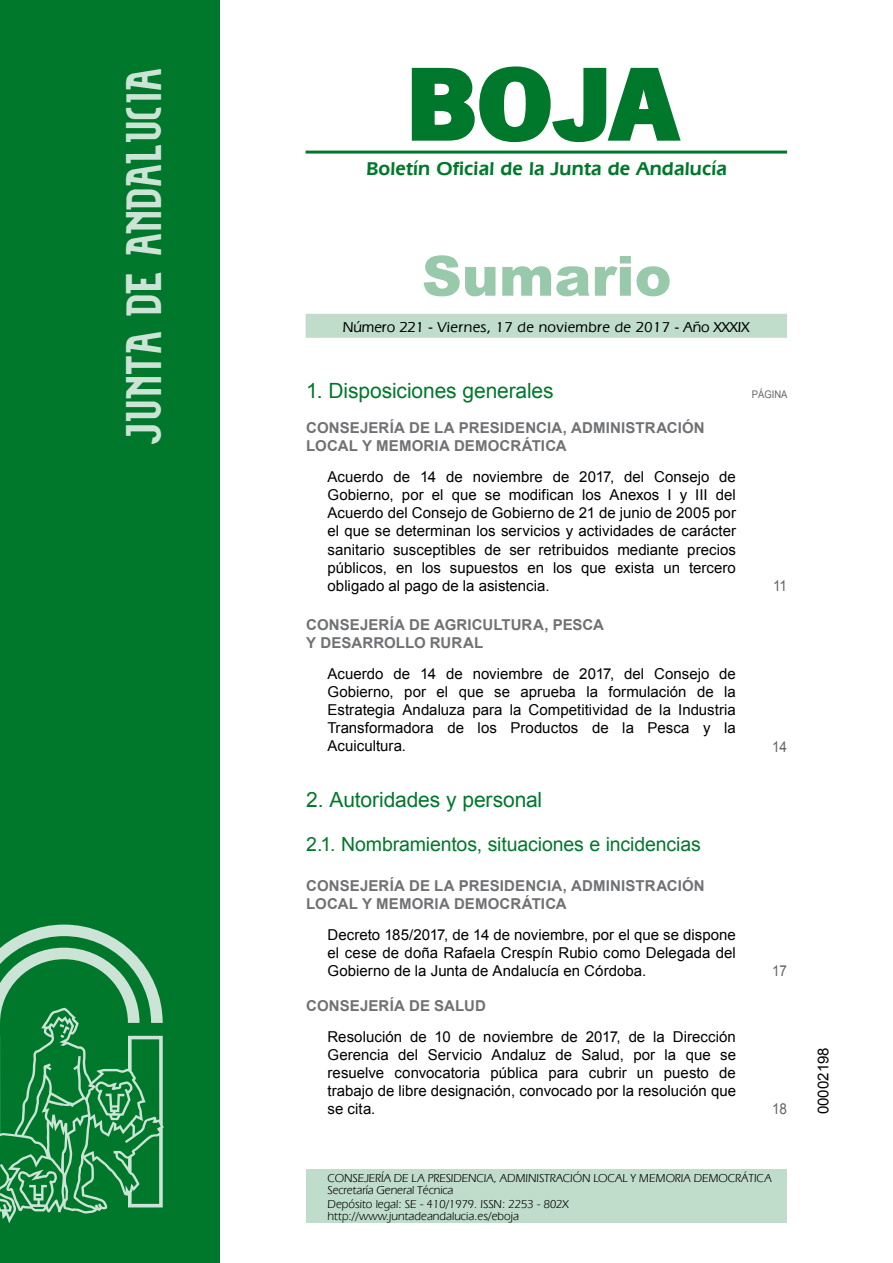
<style>
.page{position:relative;width:893px;height:1263px;background:#fff}
.page>*{position:absolute;margin:0;border:0;box-sizing:border-box;transform-origin:0 0}
.t1{font:700 105px "News Got T";color:#00782c;scale:1.14 1}
.t2{font:900 55.5px "Arial";color:#99c9ab}
.t3{font:27px "Alfabeto Andaluz Nuevo";color:#cce4d5}
.t4{font:21px "Arial";letter-spacing:-.005em;color:#00782c}
.t5{font:19.5px "Arial";letter-spacing:-.01em;color:#00782c}
.t6{font:600 19.5px "Eras IT Cby BT";letter-spacing:.01em;color:#00782c}
.t7{font:15px/18.1px "Arial";color:#000;text-align:justify}
.t8{font:700 15px/18px "Arial";letter-spacing:.01em;color:#707173}
.t9{font:500 15px "Eras IT Cby BT";letter-spacing:.025em;color:#000}
.t10{font:15px "Arial";color:#646567;scale:.9 1}
.t11{font:12px/12px "Eras IT Cby BT";letter-spacing:-.01em;color:#000}
.t12{font:10.5px "Arial";color:#646567;scale:.9 1}
</style>
<div class="page">
<hr style="left:305px;top:151px;width:482px;height:3px;background:#00782c">
<div style="left:305px;top:314px;width:482px;height:24px;background:#bfddca"></div>
<div style="left:0;top:0;width:219px;height:1263px;background:#00782c"></div>
<svg style="left:0;top:925px;width:164px;height:298px"></svg>
<svg style="left:411px;top:66px;width:270px;height:77px"></svg>
<div style="left:306px;top:1169px;width:481px;height:54px;background:#bfddca"></div>
<h3 class="t3" style="left:136px;top:446px;width:379px;rotate:-90deg">JUNTA DE ANDALUCIA</h3>
<h1 class="t1" style="left:405px;top:42px;width:240px">BOJA</h1>
<h3 class="t6" style="left:366px;top:157px;width:362px">Boletín Oficial de la Junta de Andalucía</h3>
<h2 class="t2" style="left:422px;top:236px;width:251px">Sumario</h2>
<p class="t9" style="left:343px;top:317px;width:408px">Número 221 - Viernes, 17 de noviembre de 2017 - Año XXXIX</p>
<h3 class="t4" style="left:306px;top:377px;width:249px">1. Disposiciones generales</h3>
<p class="t12" style="left:751px;top:388px;width:41px">PÁGINA</p>
<p class="t8" style="left:306px;top:420px;width:400px">CONSEJERÍA DE LA PRESIDENCIA, ADMINISTRACIÓN<br>LOCAL Y MEMORIA DEMOCRÁTICA</p>
<p class="t7" style="left:327px;top:468px;width:410px">Acuerdo de 14 de noviembre de 2017, del Consejo de Gobierno, por el que se modifican los Anexos I y III del Acuerdo del Consejo de Gobierno de 21 de junio de 2005 por el que se determinan los servicios y actividades de carácter sanitario susceptibles de ser retribuidos mediante precios públicos, en los supuestos en los que exista un tercero obligado al pago de la asistencia.</p>
<p class="t10" style="left:773px;top:576px;width:17px">11</p>
<p class="t8" style="left:306px;top:616px;width:299px">CONSEJERÍA DE AGRICULTURA, PESCA<br>Y DESARROLLO RURAL</p>
<p class="t7" style="left:327px;top:665px;width:410px">Acuerdo de 14 de noviembre de 2017, del Consejo de Gobierno, por el que se aprueba la formulación de la Estrategia Andaluza para la Competitividad de la Industria Transformadora de los Productos de la Pesca y la Acuicultura.</p>
<h3 class="t4" style="left:306px;top:785px;width:237px">2. Autoridades y personal</h3>
<h3 class="t5" style="left:306px;top:832px;width:396px">2.1. Nombramientos, situaciones e incidencias</h3>
<p class="t8" style="left:306px;top:877px;width:400px">CONSEJERÍA DE LA PRESIDENCIA, ADMINISTRACIÓN<br>LOCAL Y MEMORIA DEMOCRÁTICA</p>
<p class="t7" style="left:327px;top:925px;width:410px">Decreto 185/2017, de 14 de noviembre, por el que se dispone el cese de doña Rafaela Crespín Rubio como Delegada del Gobierno de la Junta de Andalucía en Córdoba.</p>
<p class="t8" style="left:306px;top:997px;width:181px">CONSEJERÍA DE SALUD</p>
<p class="t7" style="left:327px;top:1028px;width:410px">Resolución de 10 de noviembre de 2017, de la Dirección Gerencia del Servicio Andaluz de Salud, por la que se resuelve convocatoria pública para cubrir un puesto de trabajo de libre designación, convocado por la resolución que se cita.</p>
<p class="t10" style="left:772px;top:736px;width:18px">14</p>
<p class="t10" style="left:772px;top:961px;width:18px">17</p>
<p class="t10" style="left:772px;top:1099px;width:18px">18</p>
<p class="t11" style="left:327px;top:1171px;width:445px">CONSEJERÍA DE LA PRESIDENCIA, ADMINISTRACIÓN LOCAL Y MEMORIA DEMOCRÁTICA<br>Secretaría General Técnica</p>
<p class="t11" style="left:327px;top:1198px;width:243px">Depósito legal: SE - 410/1979. ISSN: 2253 - 802X http://www.juntadeandalucia.es/eboja</p>
<p class="t7" style="left:814px;top:1114px;width:68px;rotate:-90deg">00002198</p>
</div>
